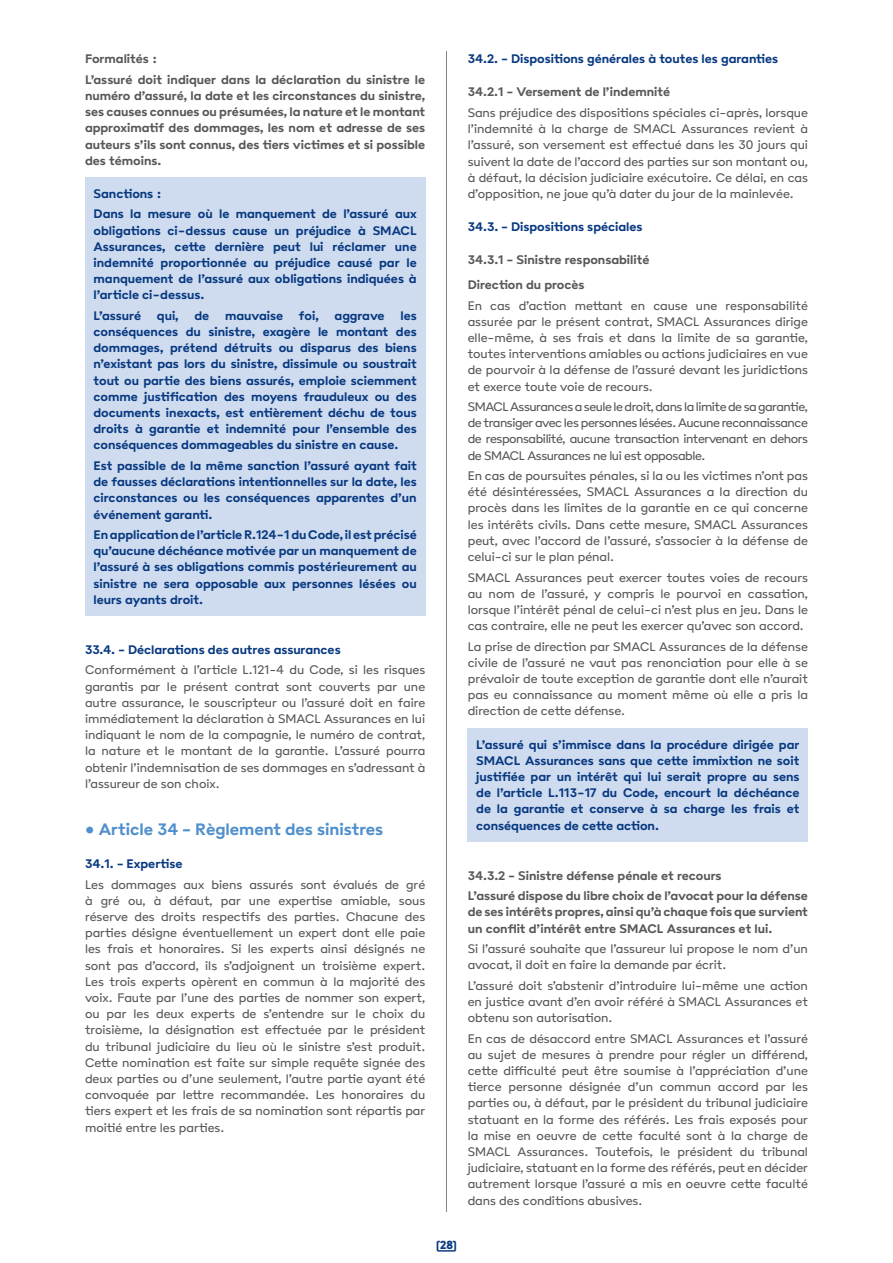
<style>
.page{position:relative;width:893px;height:1263px;background:#fff}
.page>*{position:absolute;margin:0;border:0;box-sizing:border-box;transform-origin:0 0}
.t1{font:700 18px "Poligon";color:#5090cc}
.t2{font:13.5px/16.2px "Poligon";color:#57585a;text-align:justify}
.t3{font:700 13.5px/16.2px "Poligon";color:#083981;text-align:justify}
.t4{font:700 13.5px/16.2px "Poligon";color:#57585a}
.t5{font:12px "Poligon Black Link";color:#083981}
</style>
<div class="page">
<hr style="left:446px;top:51px;width:1px;height:1161px;background:#76858e">
<div style="left:85px;top:177px;width:340px;height:33px;background:#cfdcef"></div>
<div style="left:85px;top:198px;width:340px;height:113px;background:#cfdcef"></div>
<div style="left:85px;top:299px;width:340px;height:162px;background:#cfdcef"></div>
<div style="left:85px;top:449px;width:340px;height:81px;background:#cfdcef"></div>
<div style="left:85px;top:518px;width:340px;height:97px;background:#cfdcef"></div>
<div style="left:468px;top:728px;width:340px;height:113px;background:#cfdcef"></div>
<p class="t4" style="left:85px;top:48px;width:342px;line-height:20.4px">Formalités :<br>L’assuré doit indiquer dans la déclaration du sinistre le</p>
<p class="t4" style="left:85px;top:87px;width:342px;text-align:justify">numéro d’assuré, la date et les circonstances du sinistre, ses causes connues ou présumées, la nature et le montant approximatif des dommages, les nom et adresse de ses auteurs s’ils sont connus, des tiers victimes et si possible des témoins.</p>
<p class="t3" style="left:94px;top:183px;width:325px;line-height:20.4px">Sanctions :<br>Dans la mesure où le manquement de l’assuré aux</p>
<p class="t3" style="left:94px;top:222px;width:325px">obligations ci-dessus cause un préjudice à SMACL Assurances, cette dernière peut lui réclamer une indemnité proportionnée au préjudice causé par le manquement de l’assuré aux obligations indiquées à l’article ci-dessus.</p>
<p class="t3" style="left:94px;top:307px;width:325px">L’assuré qui, de mauvaise foi, aggrave les conséquences du sinistre, exagère le montant des dommages, prétend détruits ou disparus des biens n’existant pas lors du sinistre, dissimule ou soustrait tout ou partie des biens assurés, emploie sciemment comme justification des moyens frauduleux ou des documents inexacts, est entièrement déchu de tous droits à garantie et indemnité pour l’ensemble des conséquences dommageables du sinistre en cause.</p>
<p class="t3" style="left:94px;top:457px;width:325px">Est passible de la même sanction l’assuré ayant fait de fausses déclarations intentionnelles sur la date, les circonstances ou les conséquences apparentes d’un événement garanti.</p>
<p class="t3" style="left:94px;top:526px;width:325px">En application de l’article R.124-1 du Code, il est précisé qu’aucune déchéance motivée par un manquement de l’assuré à ses obligations commis postérieurement au sinistre ne sera opposable aux personnes lésées ou leurs ayants droit.</p>
<p class="t3" style="left:85px;top:641px;width:257px">33.4. - Déclarations des autres assurances</p>
<p class="t2" style="left:85px;top:662px;width:342px">Conformément à l’article L.121-4 du Code, si les risques garantis par le présent contrat sont couverts par une autre assurance, le souscripteur ou l’assuré doit en faire immédiatement la déclaration à SMACL Assurances en lui indiquant le nom de la compagnie, le numéro de contrat, la nature et le montant de la garantie. L’assuré pourra obtenir l’indemnisation de ses dommages en s’adressant à l’assureur de son choix.</p>
<h1 class="t1" style="left:85px;top:818px;width:300px">• Article 34 - Règlement des sinistres</h1>
<p class="t3" style="left:85px;top:855px;width:99px">34.1. - Expertise</p>
<p class="t2" style="left:85px;top:876px;width:342px">Les dommages aux biens assurés sont évalués de gré à gré ou, à défaut, par une expertise amiable, sous réserve des droits respectifs des parties. Chacune des parties désigne éventuellement un expert dont elle paie les frais et honoraires. Si les experts ainsi désignés ne sont pas d’accord, ils s’adjoignent un troisième expert.<br>Les trois experts opèrent en commun à la majorité des voix. Faute par l’une des parties de nommer son expert, ou par les deux experts de s’entendre sur le choix du troisième, la désignation est effectuée par le président du tribunal judiciaire du lieu où le sinistre s’est produit.<br>Cette nomination est faite sur simple requête signée des deux parties ou d’une seulement, l’autre partie ayant été convoquée par lettre recommandée. Les honoraires du tiers expert et les frais de sa nomination sont répartis par moitié entre les parties.</p>
<p class="t3" style="left:468px;top:50px;width:312px">34.2. - Dispositions générales à toutes les garanties</p>
<p class="t4" style="left:468px;top:84px;width:204px">34.2.1 - Versement de l’indemnité</p>
<p class="t2" style="left:468px;top:104px;width:342px">Sans préjudice des dispositions spéciales ci-après, lorsque l’indemnité à la charge de SMACL Assurances revient à l’assuré, son versement est effectué dans les 30 jours qui suivent la date de l’accord des parties sur son montant ou, à défaut, la décision judiciaire exécutoire. Ce délai, en cas d’opposition, ne joue qu’à dater du jour de la mainlevée.</p>
<p class="t3" style="left:468px;top:218px;width:176px">34.3. - Dispositions spéciales</p>
<p class="t4" style="left:468px;top:247px;width:183px;line-height:24.8px">34.3.1 - Sinistre responsabilité<br>Direction du procès</p>
<p class="t2" style="left:468px;top:297px;width:342px">En cas d’action mettant en cause une responsabilité assurée par le présent contrat, SMACL Assurances dirige elle-même, à ses frais et dans la limite de sa garantie, toutes interventions amiables ou actions judiciaires en vue de pourvoir à la défense de l’assuré devant les juridictions et exerce toute voie de recours.</p>
<p class="t2" style="left:468px;top:398px;width:342px">SMACL Assurances a seule le droit, dans la limite de sa garantie, de transiger avec les personnes lésées. Aucune reconnaissance de responsabilité, aucune transaction intervenant en dehors de SMACL Assurances ne lui est opposable.</p>
<p class="t2" style="left:468px;top:467px;width:342px">En cas de poursuites pénales, si la ou les victimes n’ont pas été désintéressées, SMACL Assurances a la direction du procès dans les limites de la garantie en ce qui concerne les intérêts civils. Dans cette mesure, SMACL Assurances peut, avec l’accord de l’assuré, s’associer à la défense de celui-ci sur le plan pénal.</p>
<p class="t2" style="left:468px;top:569px;width:342px">SMACL Assurances peut exercer toutes voies de recours au nom de l’assuré, y compris le pourvoi en cassation, lorsque l’intérêt pénal de celui-ci n’est plus en jeu. Dans le cas contraire, elle ne peut les exercer qu’avec son accord.</p>
<p class="t2" style="left:468px;top:638px;width:342px">La prise de direction par SMACL Assurances de la défense civile de l’assuré ne vaut pas renonciation pour elle à se prévaloir de toute exception de garantie dont elle n’aurait pas eu connaissance au moment même où elle a pris la direction de cette défense.</p>
<p class="t3" style="left:476px;top:736px;width:325px">L’assuré qui s’immisce dans la procédure dirigée par SMACL Assurances sans que cette immixtion ne soit justifiée par un intérêt qui lui serait propre au sens de l’article L.113-17 du Code, encourt la déchéance de la garantie et conserve à sa charge les frais et conséquences de cette action.</p>
<p class="t4" style="left:468px;top:865px;width:342px;line-height:20.4px">34.3.2 - Sinistre défense pénale et recours<br>L’assuré dispose du libre choix de l’avocat pour la défense</p>
<p class="t4" style="left:468px;top:904px;width:342px">de ses intérêts propres, ainsi qu’à chaque fois que survient un conflit d’intérêt entre SMACL Assurances et lui.</p>
<p class="t2" style="left:468px;top:940px;width:342px">Si l’assuré souhaite que l’assureur lui propose le nom d’un avocat, il doit en faire la demande par écrit.</p>
<p class="t2" style="left:468px;top:977px;width:342px">L’assuré doit s’abstenir d’introduire lui-même une action en justice avant d’en avoir référé à SMACL Assurances et obtenu son autorisation.</p>
<p class="t2" style="left:468px;top:1030px;width:342px">En cas de désaccord entre SMACL Assurances et l’assuré au sujet de mesures à prendre pour régler un différend, cette difficulté peut être soumise à l’appréciation d’une tierce personne désignée d’un commun accord par les parties ou, à défaut, par le président du tribunal judiciaire statuant en la forme des référés. Les frais exposés pour la mise en oeuvre de cette faculté sont à la charge de SMACL Assurances. Toutefois, le président du tribunal judiciaire, statuant en la forme des référés, peut en décider autrement lorsque l’assuré a mis en oeuvre cette faculté dans des conditions abusives.</p>
<p class="t5" style="left:436px;top:1237px;width:22px">28</p>
</div>
